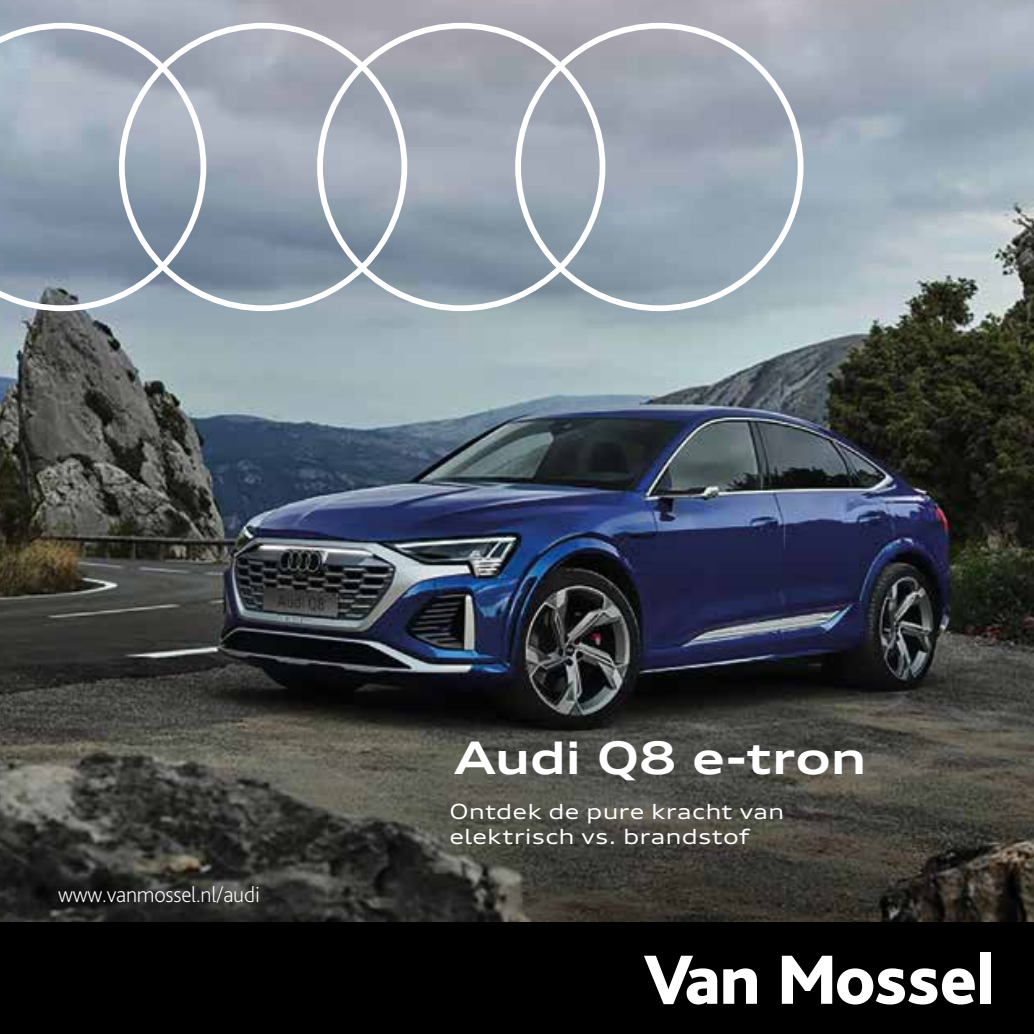
<style>
.page{position:relative;width:1034px;height:1034px;background:#fff}
.page>*{position:absolute;margin:0;border:0;box-sizing:border-box;transform-origin:0 0}
.t1{font:700 expanded 44.77px "Audi Type";letter-spacing:-.01em;color:#fff}
.t2{font:200 22.5px "Bliss Pro";letter-spacing:-.01em;color:#fff}
.t3{font:expanded 20.93px/24.8px "Audi Type";letter-spacing:.005em;color:#fff}
</style>
<div class="page">
<img style="left:0;top:0;width:1033px;height:922px">
<div style="left:0;top:922px;width:1033px;height:111px;background:#000"></div>
<svg style="left:723px;top:968px;width:33px;height:35px"></svg>
<svg style="left:781px;top:955px;width:193px;height:49px"></svg>
<div style="left:979px;top:951px;width:11px;height:52px;background:#fff"></div>
<svg style="left:644px;top:955px;width:73px;height:49px"></svg>
<svg style="left:0;top:23px;width:206px;height:288px;background:#9aa6b5"></svg>
<div style="left:119px;top:23px;width:288px;height:288px;border:6px solid #fff;border-radius:50%"></div>
<div style="left:317px;top:23px;width:288px;height:288px;border:6px solid #fff;border-radius:50%"></div>
<div style="left:515px;top:23px;width:288px;height:288px;border:6px solid #fff;border-radius:50%"></div>
<p class="t2" style="left:58px;top:879px;width:203px">www.vanmossel.nl/audi</p>
<h1 class="t1" style="left:454px;top:730px;width:413px">Audi Q8 e-tron</h1>
<p class="t3" style="left:449px;top:798px;width:336px">Ontdek de pure kracht van elektrisch vs. brandstof</p>
</div>
